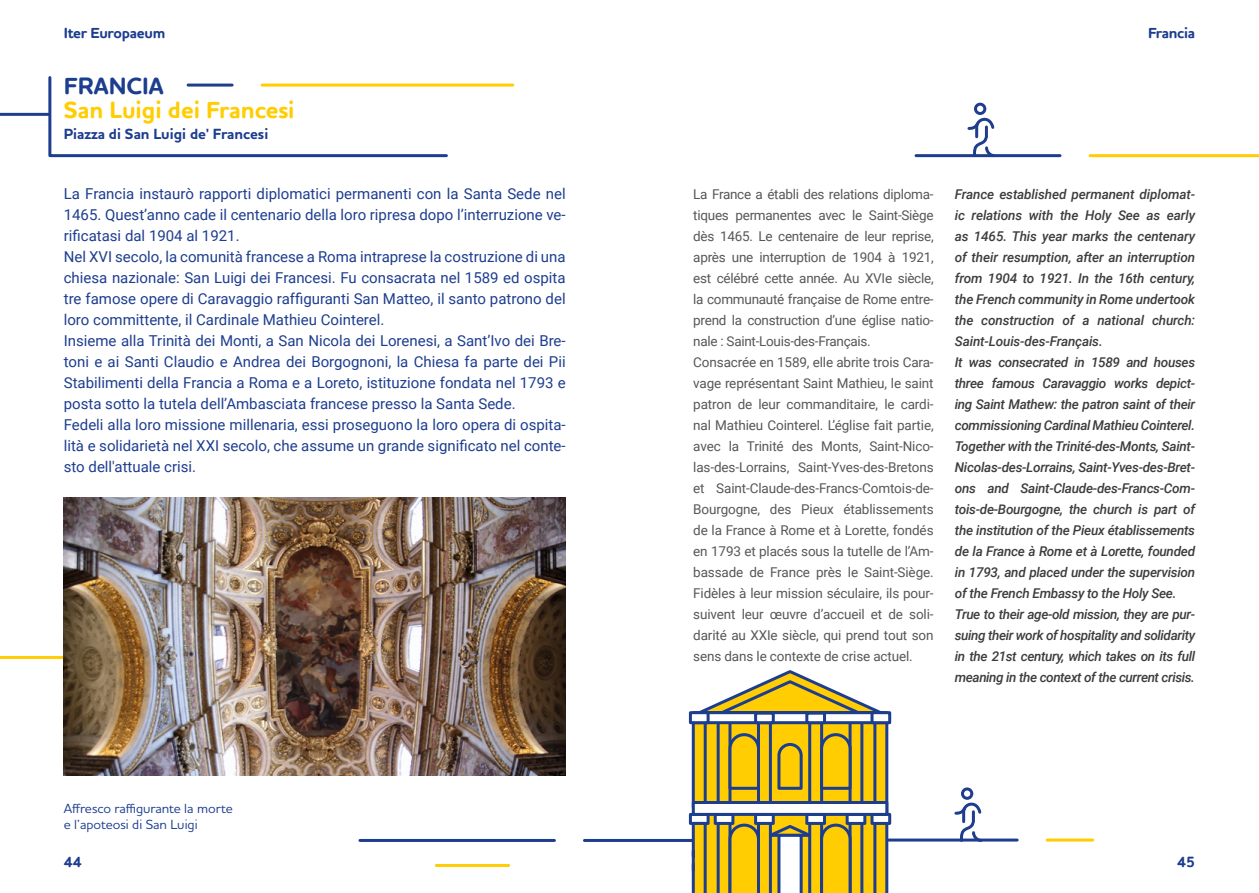
<style>
.page{position:relative;width:1259px;height:893px;background:#fff}
.page>*{position:absolute;margin:0;border:0;box-sizing:border-box;transform-origin:0 0}
.t1{font:700 24px "Houschka Rounded";color:#ffcd02}
.t2{font:700 24px "Houschka Rounded";color:#1d3d8f}
.t3{font:15px/21px "Roboto";color:#1d3d8f}
.t4{font:700 15px "Houschka Pro";color:#1d3d8f}
.t5{font:700 15px "Houschka Rounded";letter-spacing:-.02em;color:#1d3d8f}
.t6{font:italic 500 13.5px/21px "Roboto";letter-spacing:-.02em;color:#3c3c3b}
.t7{font:13.5px/21px "Roboto";letter-spacing:-.01em;color:#575756}
.t8{font:500 13.5px/15.8px "Houschka Pro";color:#1d3d8f}
</style>
<div class="page">
<div style="left:961px;top:787px;width:12px;height:13px;border:3px solid #1e3d8e;border-radius:50%"></div>
<svg style="left:953px;top:802px;width:31px;height:40px"></svg>
<hr style="left:360px;top:839px;width:194px;height:3px;background:#1e3d8e">
<hr style="left:584px;top:839px;width:264px;height:3px;background:#1e3d8e">
<hr style="left:0;top:656px;width:247px;height:3px;background:#ffcd02">
<hr style="left:878px;top:838px;width:139px;height:3px;background:#1e3d8e">
<hr style="left:1047px;top:838px;width:45px;height:3px;background:#ffcd02">
<div style="left:974px;top:103px;width:12px;height:12px;border:3px solid #1e3d8e;border-radius:50%"></div>
<svg style="left:966px;top:117px;width:31px;height:41px"></svg>
<hr style="left:1090px;top:154px;width:169px;height:3px;background:#ffcd02">
<hr style="left:916px;top:154px;width:144px;height:3px;background:#1e3d8e">
<hr style="left:262px;top:84px;width:251px;height:3px;background:#ffcd02">
<hr style="left:0;top:113px;width:49px;height:3px;background:#1e3d8e">
<svg style="left:47px;top:76px;width:402px;height:82px"></svg>
<hr style="left:436px;top:864px;width:72px;height:3px;background:#ffcd02">
<div style="left:689px;top:813px;width:20px;height:12px;border:3px solid #1d3d8f"></div>
<div style="left:689px;top:711px;width:20px;height:13px;border:3px solid #1d3d8f"></div>
<svg style="left:690px;top:670px;width:204px;height:223px"></svg>
<img style="left:64px;top:498px;width:502px;height:278px">
<p class="t5" style="left:64px;top:23px;width:103px">Iter Europaeum</p>
<h1 class="t2" style="left:64px;top:71px;width:101px">FRANCIA</h1>
<h1 class="t1" style="left:64px;top:95px;width:232px">San Luigi dei Francesi</h1>
<p class="t4" style="left:64px;top:124px;width:206px">Piazza di San Luigi de' Francesi</p>
<p class="t3" style="left:64px;top:183px;width:503px">La Francia instaurò rapporti diplomatici permanenti con la Santa Sede nel 1465. Quest’anno cade il centenario della loro ripresa dopo l’interruzione ve&shy;rificatasi dal 1904 al 1921.<br>Nel XVI secolo, la comunità francese a Roma intraprese la costruzione di una chiesa nazionale: San Luigi dei Francesi. Fu consacrata nel 1589 ed ospita tre famose opere di Caravaggio raffiguranti San Matteo, il santo patrono del loro committente, il Cardinale Mathieu Cointerel.<br>Insieme alla Trinità dei Monti, a San Nicola dei Lorenesi, a Sant’Ivo dei Bre&shy;toni e ai Santi Claudio e Andrea dei Borgognoni, la Chiesa fa parte dei Pii Stabilimenti della Francia a Roma e a Loreto, istituzione fondata nel 1793 e posta sotto la tutela dell’Ambasciata francese presso la Santa Sede.<br>Fedeli alla loro missione millenaria, essi proseguono la loro opera di ospita&shy;lità e solidarietà nel XXI secolo, che assume un grande significato nel conte&shy;sto dell'attuale crisi.</p>
<p class="t8" style="left:64px;top:801px;width:171px">Affresco raffigurante la morte e l’apoteosi di San Luigi</p>
<p class="t5" style="left:64px;top:853px;width:19px">44</p>
<p class="t5" style="left:1148px;top:23px;width:49px">Francia</p>
<p class="t7" style="left:693px;top:183px;width:242px">La France a établi des relations diploma&shy;tiques permanentes avec le Saint-Siège dès 1465. Le centenaire de leur reprise, après une interruption de 1904 à 1921, est célébré cette année. Au XVIe siècle, la communauté française de Rome entre&shy;prend la construction d’une église natio&shy;nale : Saint-Louis-des-Français.<br>Consacrée en 1589, elle abrite trois Cara&shy;vage représentant Saint Mathieu, le saint patron de leur commanditaire, le cardi&shy;nal Mathieu Cointerel. L’église fait partie, avec la Trinité des Monts, Saint-Nico&shy;las-des-Lorrains, Saint-Yves-des-Bretons et Saint-Claude-des-Francs-Comtois-de-Bourgogne, des Pieux établissements de la France à Rome et à Lorette, fondés en 1793 et placés sous la tutelle de l’Am&shy;bassade de France près le Saint-Siège.<br>Fidèles à leur mission séculaire, ils pour&shy;suivent leur œuvre d’accueil et de soli&shy;darité au XXIe siècle, qui prend tout son sens dans le contexte de crise actuel.</p>
<p class="t6" style="left:955px;top:183px;width:242px">France established permanent diplomat&shy;ic relations with the Holy See as early as 1465. This year marks the centenary of their resumption, after an interruption from 1904 to 1921. In the 16th century, the French community in Rome undertook the construction of a national church:<br>Saint-Louis-des-Français.<br>It was consecrated in 1589 and houses three famous Caravaggio works depict&shy;ing Saint Mathew: the patron saint of their commissioning Cardinal Mathieu Cointerel.<br>Together with the Trinité-des-Monts, Saint-Nicolas-des-Lorrains, Saint-Yves-des-Bret&shy;ons and Saint-Claude-des-Francs-Com&shy;tois-de-Bourgogne, the church is part of the institution of the Pieux établissements de la France à Rome et à Lorette, founded in 1793, and placed under the supervision of the French Embassy to the Holy See.<br>True to their age-old mission, they are pur&shy;suing their work of hospitality and solidarity in the 21st century, which takes on its full meaning in the context of the current crisis.</p>
<p class="t5" style="left:1177px;top:853px;width:19px">45</p>
</div>
